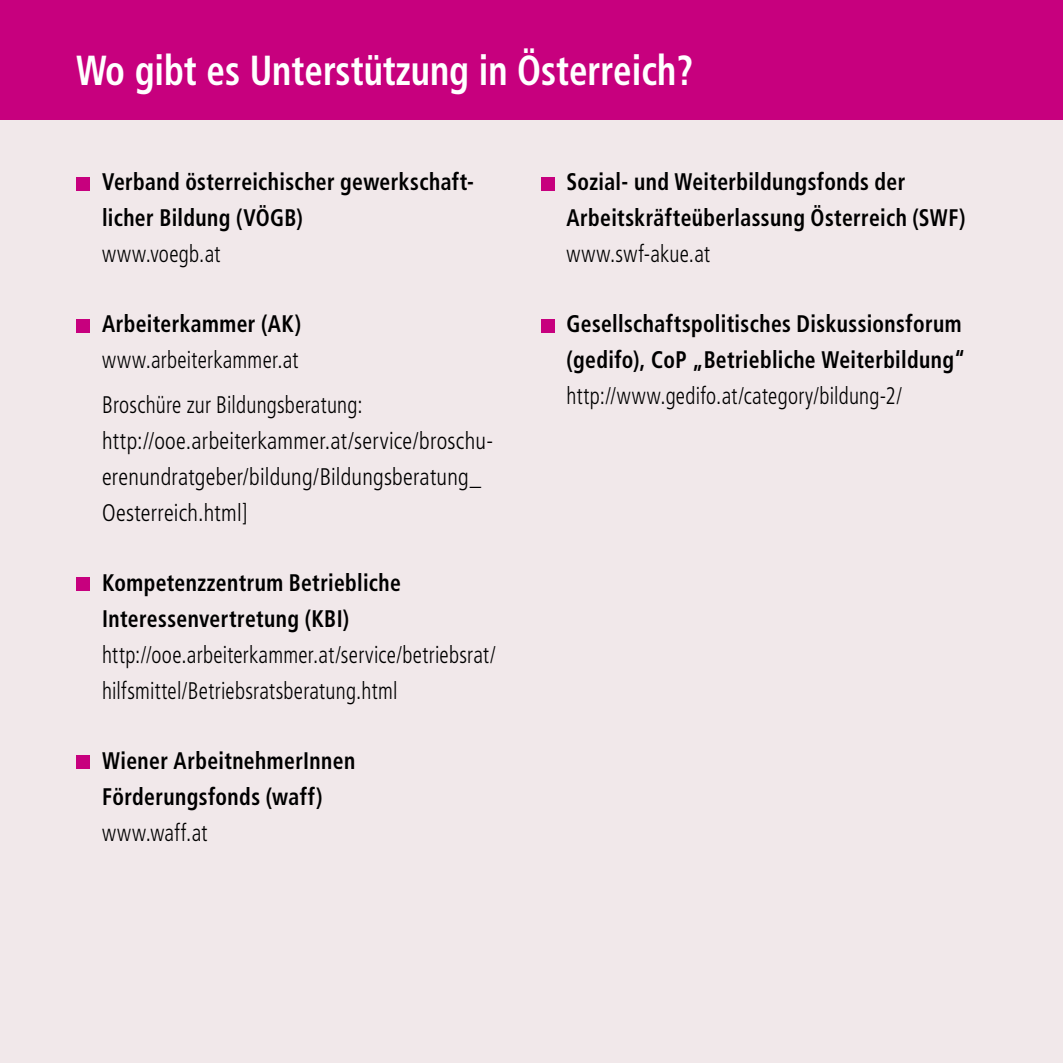
<style>
.page{position:relative;width:1063px;height:1063px;background:#f1e8ea}
.page>*{position:absolute;margin:0;border:0;box-sizing:border-box;transform-origin:0 0}
.t1{font:700 condensed 42px "Frutiger LT Std";color:#fff;scale:.88 1}
.t2{font:700 condensed 24px/36px "Frutiger LT Std";letter-spacing:.015em;color:#000;scale:.9 1}
.t3{font:300 condensed 24px/44.4px "Frutiger LT Std";letter-spacing:.01em;color:#000;scale:.9 1}
.t4{font:300 condensed 24px/36px "Frutiger LT Std";letter-spacing:.01em;color:#000;scale:.95 1}
</style>
<div class="page">
<div style="left:0;top:0;width:1063px;height:119px;background:#c7007e"></div>
<div style="left:77px;top:177px;width:13px;height:13px;background:#c7007e"></div>
<div style="left:77px;top:319px;width:13px;height:13px;background:#c7007e"></div>
<div style="left:77px;top:577px;width:13px;height:14px;background:#c7007e"></div>
<div style="left:77px;top:755px;width:13px;height:14px;background:#c7007e"></div>
<div style="left:541px;top:177px;width:13px;height:13px;background:#c7007e"></div>
<div style="left:541px;top:319px;width:13px;height:13px;background:#c7007e"></div>
<h1 class="t1" style="left:76px;top:45px;width:703px">Wo gibt es Unterstützung in Österreich?</h1>
<p class="t2" style="left:102px;top:164px;width:415px">Verband österreichischer gewerkschaft&shy;licher Bildung (VÖGB)</p>
<p class="t3" style="left:102px;top:232px;width:133px">www.voegb.at</p>
<p class="t2" style="left:102px;top:306px;width:223px">Arbeiterkammer (AK)</p>
<p class="t3" style="left:102px;top:338px;width:291px">www.arbeiterkammer.at<br>Broschüre zur Bildungsberatung:</p>
<p class="t4" style="left:102px;top:423px;width:413px">http://ooe.arbeiterkammer.at/service/broschu&shy;erenundratgeber/bildung/Bildungsberatung_<br>Oesterreich.html]</p>
<p class="t2" style="left:102px;top:564px;width:334px">Kompetenzzentrum Betriebliche<br>Interessenvertretung (KBI)</p>
<p class="t3" style="left:102px;top:637px;width:439px;line-height:36px">http://ooe.arbeiterkammer.at/service/betriebsrat/ hilfsmittel/Betriebsratsberatung.html</p>
<p class="t2" style="left:102px;top:742px;width:283px">Wiener ArbeitnehmerInnen<br>Förderungsfonds (waff)</p>
<p class="t3" style="left:102px;top:811px;width:119px">www.waff.at</p>
<p class="t2" style="left:567px;top:164px;width:445px">Sozial- und Weiterbildungsfonds der<br>Arbeitskräfteüberlassung Österreich (SWF)</p>
<p class="t3" style="left:566px;top:232px;width:161px">www.swf-akue.at</p>
<p class="t2" style="left:567px;top:306px;width:445px">Gesellschaftspolitisches Diskussionsforum (gedifo), CoP „Betriebliche Weiterbildung“</p>
<p class="t3" style="left:567px;top:374px;width:374px">http://www.gedifo.at/category/bildung-2/</p>
</div>
